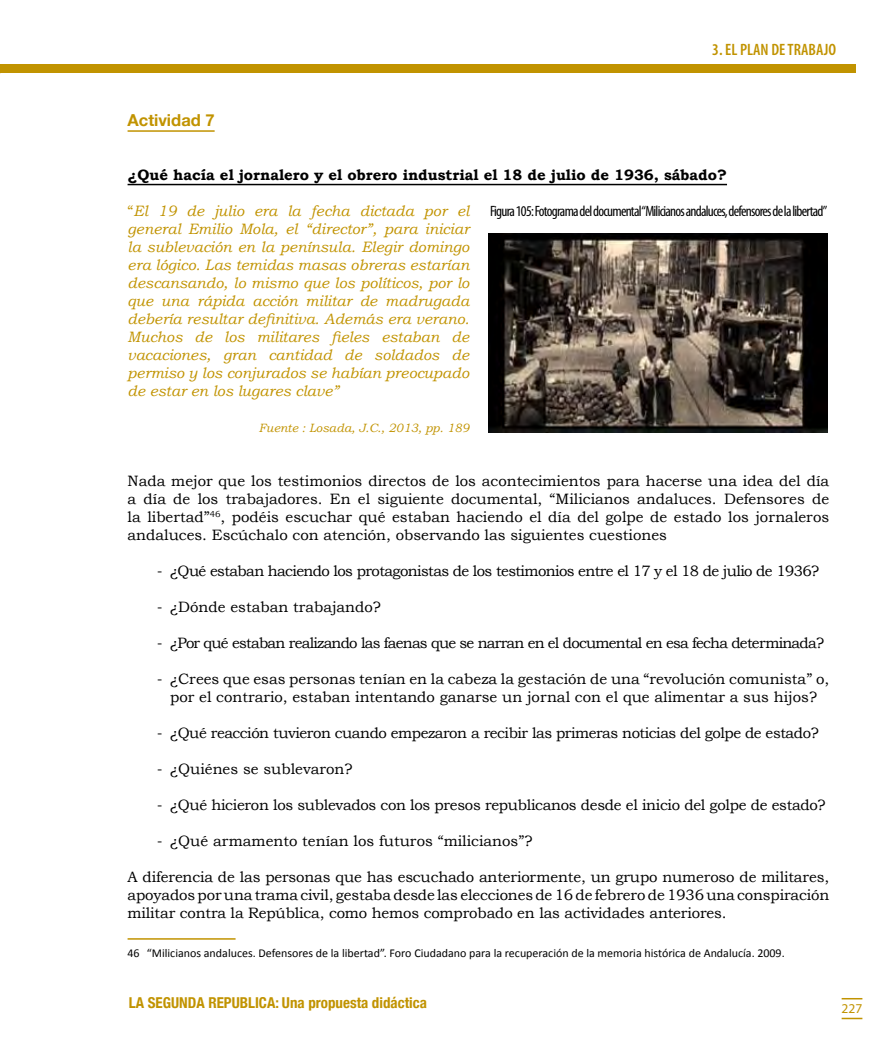
<style>
.page{position:relative;width:893px;height:1042px;background:#fff}
.page>*{position:absolute;margin:0;border:0;box-sizing:border-box;transform-origin:0 0}
.t1{font:600 condensed 16.5px "Myriad Pro";color:#c19300}
.t2{font:700 16.5px "Helvetica Neue";color:#c19300}
.t3{font:15px/18px "Bookman Old Style";letter-spacing:-.01em;color:#000;text-align:justify}
.t4{font:italic 15px/18px "Bookman Old Style";color:#c19300;text-align:justify}
.t5{font:15px "Bookman Old Style";letter-spacing:-.05em;color:#000}
.t6{font:15px "Bookman Old Style";letter-spacing:-.04em;color:#000}
.t7{font:15px "Bookman Old Style";letter-spacing:-.03em;color:#000}
.t8{font:condensed 15px "Myriad Pro";letter-spacing:-.05em;color:#000}
.t9{font:700 15px "Bookman Old Style";color:#000}
.t10{font:700 condensed 15px "Helvetica Neue";color:#c19300}
.t11{font:13.5px "Myriad Pro";color:#c19300}
.t12{font:12px "Calibri";color:#000}
.t13{font:italic 12px "Bookman Old Style";color:#c19300}
.s1{font-style:normal}
.s2{font-family:"Myriad Pro"}
</style>
<div class="page">
<svg style="left:0;top:65px;width:2px;height:8px"></svg>
<div style="left:2px;top:65px;width:854px;height:8px;background:#c19300"></div>
<hr style="left:842px;top:1017px;width:20px;height:2px;background:#c19300">
<svg style="left:842px;top:998px;width:20px;height:1px"></svg>
<hr style="left:128px;top:130px;width:87px;height:2px;background:#c19300">
<hr style="left:128px;top:184px;width:599px;height:1px;background:#000">
<img style="left:489px;top:234px;width:339px;height:198px">
<hr style="left:128px;top:938px;width:108px;height:1px;background:#c19300">
<p class="t2" style="left:128px;top:110px;width:89px">Actividad 7</p>
<p class="t1" style="left:712px;top:39px;width:90px">3. EL PLAN DE TRABA</p>
<p class="t1" style="left:824px;top:39px;width:13px">JO</p>
<p class="t9" style="left:128px;top:166px;width:601px">¿Qué hacía el jornalero y el obrero industrial el 18 de julio de 1936, sábado?</p>
<p class="t4" style="left:128px;top:202px;width:343px"><span class="s1">“</span>El 19 de julio era la fecha dictada por el general Emilio Mola, el “director”, para iniciar la sublevación en la península. Elegir domingo era lógico. Las temidas masas obreras estarían descansando, lo mismo que los políticos, por lo que una rápida acción militar de madrugada debería resultar definitiva. Además era verano.<br>Muchos de los militares fieles estaban de vacaciones, gran cantidad de soldados de permiso y los conjurados se habían preocupado de estar en los lugares clave”</p>
<p class="t13" style="left:259px;top:421px;width:212px">Fuente : Losada, J.C., 2013, pp. 189</p>
<p class="t8" style="left:490px;top:202px;width:339px">Figura 105: Fotograma del documental “Milicianos andaluces, defensores de la libertad”</p>
<p class="t3" style="left:128px;top:472px;width:703px">Nada mejor que los testimonios directos de los acontecimientos para hacerse una idea del día a día de los trabajadores. En el siguiente documental, “Milicianos andaluces. Defensores de la libertad”<sup>46</sup>, podéis escuchar qué estaban haciendo el día del golpe de estado los jornaleros andaluces. Escúchalo con atención, observando las siguientes cuestiones</p>
<p class="t6" style="left:157px;top:562px;width:663px"><span class="s2">-</span> ¿Qué estaban haciendo los protagonistas de los testimonios entre el 17 y el 18 de julio de 1936?</p>
<p class="t3" style="left:157px;top:598px;width:225px"><span class="s2">-</span> ¿Dónde estaban trabajando?</p>
<p class="t5" style="left:157px;top:634px;width:668px"><span class="s2">-</span> ¿Por qué estaban realizando las faenas que se narran en el documental en esa fecha determinada?</p>
<p class="t3" style="left:157px;top:670px;width:673px;text-align:center"><span class="s2">-</span> ¿Crees que esas personas tenían en la cabeza la gestación de una “revolución comunista” o, por el contrario, estaban intentando ganarse un jornal con el que alimentar a sus hijos?</p>
<p class="t7" style="left:157px;top:724px;width:663px"><span class="s2">-</span> ¿Qué reacción tuvieron cuando empezaron a recibir las primeras noticias del golpe de estado?</p>
<p class="t3" style="left:157px;top:760px;width:197px"><span class="s2">-</span> ¿Quiénes se sublevaron?</p>
<p class="t3" style="left:157px;top:796px;width:670px"><span class="s2">-</span> ¿Qué hicieron los sublevados con los presos republicanos desde el inicio del golpe de estado?</p>
<p class="t3" style="left:157px;top:832px;width:377px"><span class="s2">-</span> ¿Qué armamento tenían los futuros “milicianos”?</p>
<p class="t3" style="left:128px;top:868px;width:703px">A diferencia de las personas que has escuchado anteriormente, un grupo numeroso de militares, apoyados por una trama civil, gestaba desde las elecciones de 16 de febrero de 1936 una conspiración militar contra la República, como hemos comprobado en las actividades anteriores.</p>
<p class="t12" style="left:128px;top:945px;width:659px">46 “Milicianos andaluces. Defensores de la libertad”. Foro Ciudadano para la recuperación de la memoria histórica de Andalucía. 2009.</p>
<p class="t10" style="left:129px;top:994px;width:299px">LA SEGUNDA REPUBLICA: Una propuesta didáctica</p>
<p class="t11" style="left:842px;top:1000px;width:22px">227</p>
</div>
